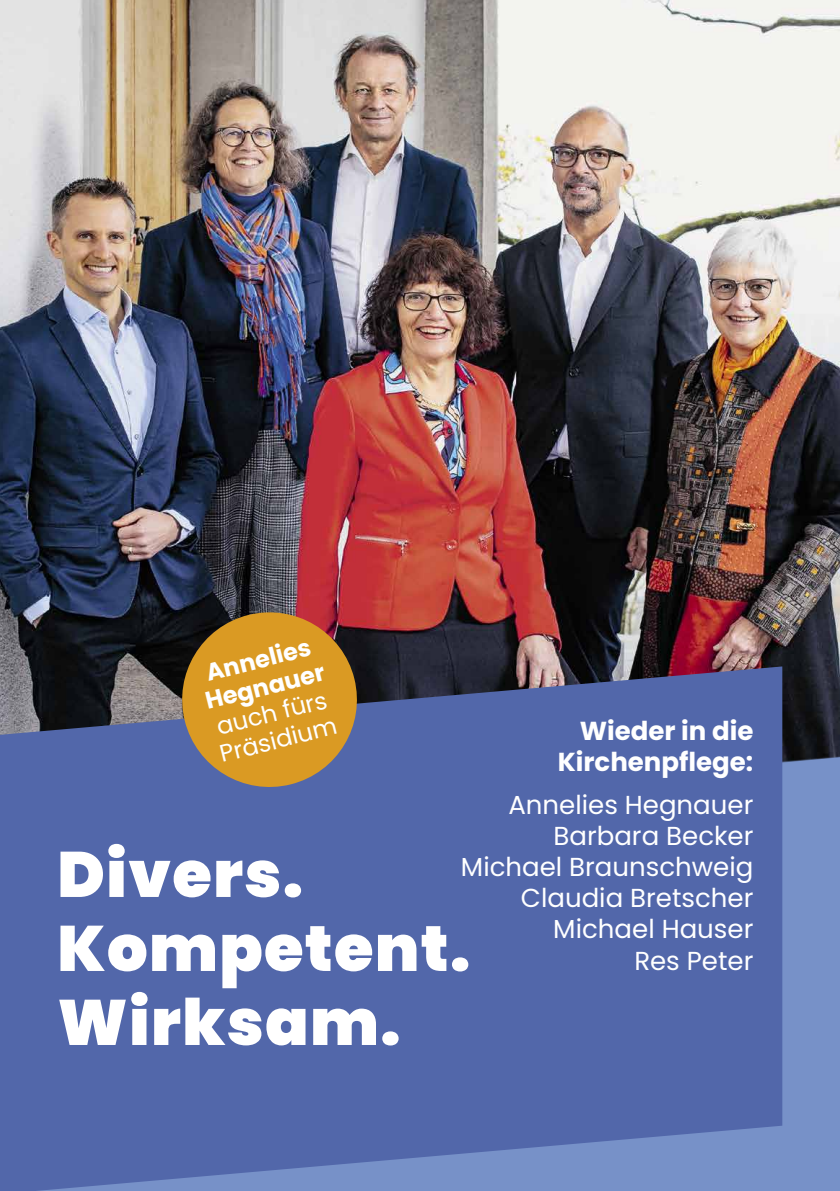
<style>
.page{position:relative;width:840px;height:1191px;background:#fff}
.page>*{position:absolute;margin:0;border:0;box-sizing:border-box;transform-origin:0 0}
.t1{font:900 64px/74px "Poppins";letter-spacing:.02em;color:#fff}
.t2{font:26px/31.2px "Poppins";color:#fff;text-align:right}
.t3{font:700 26px/31.2px "Poppins";color:#fff;text-align:right}
.t4{font:24px/27.4px "Poppins";color:#fff}
.t5{font:700 24px/27.4px "Poppins";color:#fff;text-align:center}
</style>
<div class="page">
<img style="left:0;top:0;width:839px;height:754px">
<div style="left:23px;top:754px;width:816px;height:437px;background:#7791c8"></div>
<svg style="left:0;top:666px;width:781px;height:525px;fill:#5267aa"></svg>
<svg style="left:173px;top:603px;width:193px;height:193px"></svg>
<p class="t5" style="left:196px;top:661px;width:124px;rotate:-14deg">Annelies<br>Hegnauer</p>
<p class="t4" style="left:210px;top:714px;width:121px;rotate:-14deg">auch fürs<br>Präsidium</p>
<p class="t3" style="left:557px;top:715px;width:197px">Wieder in die<br>Kirchenpflege:</p>
<p class="t2" style="left:460px;top:789px;width:294px">Annelies Hegnauer<br>Barbara Becker<br>Michael Braunschweig<br>Claudia Bretscher<br>Michael Hauser<br>Res Peter</p>
<h1 class="t1" style="left:57px;top:838px;width:414px">Divers.<br>Kompetent.<br>Wirksam.</h1>
</div>
